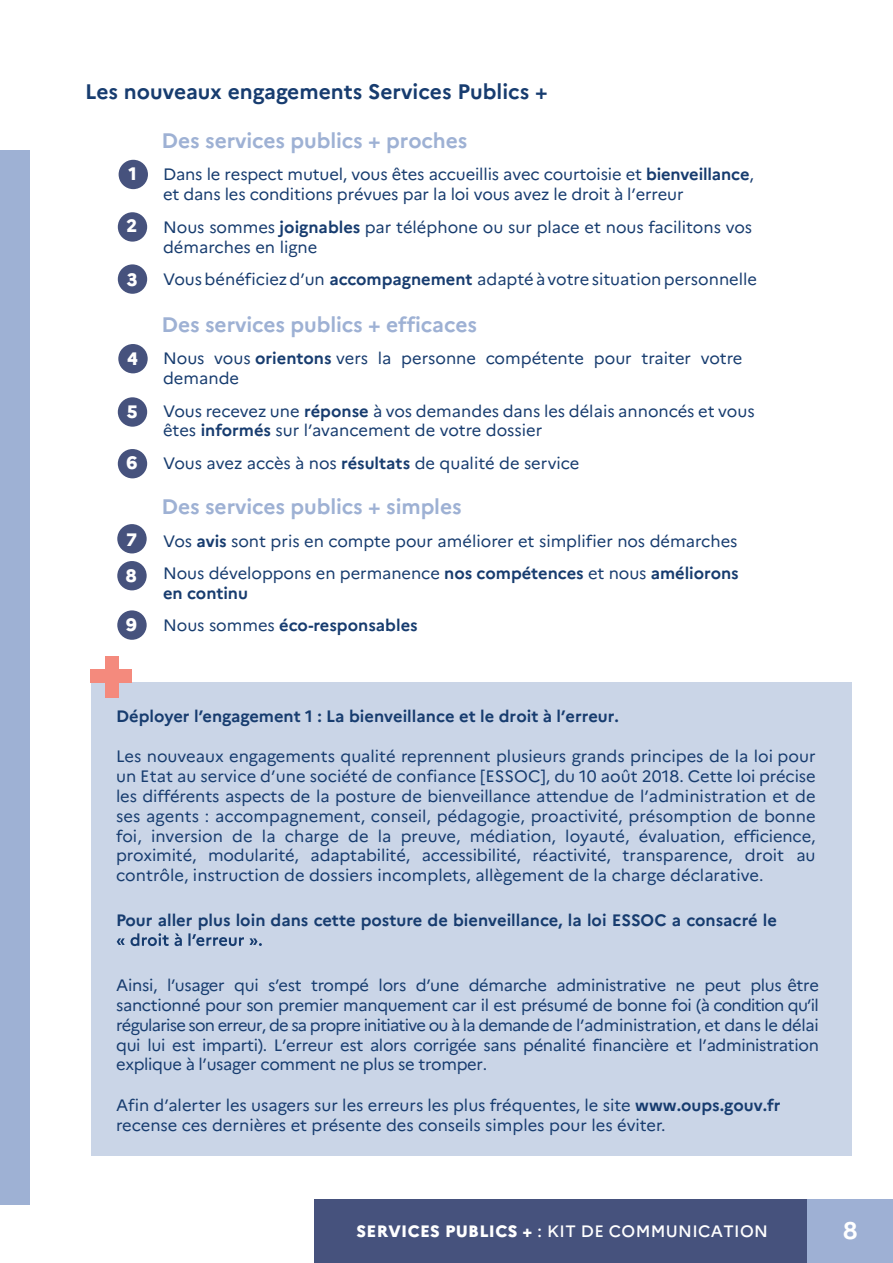
<style>
.page{position:relative;width:893px;height:1263px;background:#fff}
.page>*{position:absolute;margin:0;border:0;box-sizing:border-box;transform-origin:0 0}
.t1{font:700 24px "Marianne";color:#fff}
.t2{font:700 21px "Marianne";letter-spacing:-.005em;color:#9eb1d4}
.t3{font:700 21px "Marianne";color:#173c6f}
.t4{font:800 18px/35.5px "Marianne";color:#fff}
.t5{font:16.5px/19.8px "Marianne";color:#173c6f}
.t6{font:700 16.5px "Marianne";color:#173c6f}
.t7{font:500 16.5px "Marianne";letter-spacing:.02em;color:#fff}
.s1{font-weight:700}
.s2{font-weight:400}
.s3{font-weight:800}
</style>
<div class="page">
<div style="left:91px;top:683px;width:761px;height:473px;background:#cad5e7"></div>
<div style="left:314px;top:1199px;width:494px;height:64px;background:#46527d"></div>
<div style="left:808px;top:1199px;width:85px;height:64px;background:#9eb0d4"></div>
<svg style="left:117px;top:933px;width:145px;height:13px"></svg>
<div style="left:0;top:150px;width:30px;height:1054px;background:#9eb1d4"></div>
<div style="left:118px;top:212px;width:29px;height:30px;background:#46527d;border-radius:50%"></div>
<div style="left:118px;top:264px;width:29px;height:30px;background:#46527d;border-radius:50%"></div>
<div style="left:118px;top:344px;width:30px;height:29px;background:#46527d;border-radius:50%"></div>
<div style="left:118px;top:397px;width:29px;height:30px;background:#46527d;border-radius:50%"></div>
<div style="left:118px;top:449px;width:29px;height:29px;background:#46527d;border-radius:50%"></div>
<div style="left:117px;top:524px;width:30px;height:29px;background:#46527d;border-radius:50%"></div>
<div style="left:117px;top:561px;width:30px;height:29px;background:#46527d;border-radius:50%"></div>
<div style="left:117px;top:610px;width:30px;height:30px;background:#46527d;border-radius:50%"></div>
<div style="left:119px;top:160px;width:29px;height:29px;background:#46527d;border-radius:50%"></div>
<div style="left:91px;top:670px;width:41px;height:13px;background:#f48a7d"></div>
<div style="left:106px;top:656px;width:13px;height:41px;background:#f48a7d"></div>
<p class="t3" style="left:85px;top:79px;width:464px">Les nouveaux engagements Services Publics +</p>
<p class="t2" style="left:162px;top:128px;width:307px">Des services publics + proches</p>
<p class="t4" style="left:129px;top:156px;width:10px">1</p>
<p class="t4" style="left:127px;top:208px;width:12px">2</p>
<p class="t4" style="left:127px;top:261px;width:12px">3</p>
<p class="t4" style="left:127px;top:341px;width:12px">4</p>
<p class="t4" style="left:127px;top:394px;width:12px">5</p>
<p class="t4" style="left:127px;top:445px;width:12px">6</p>
<p class="t4" style="left:126px;top:522px;width:13px">7<br>8</p>
<p class="t4" style="left:126px;top:607px;width:12px">9</p>
<p class="t5" style="left:163px;top:165px;width:592px">Dans le respect mutuel, vous êtes accueillis avec courtoisie et <span class="s1">bienveillance</span>, et dans les conditions prévues par la loi vous avez le droit à l’erreur</p>
<p class="t5" style="left:163px;top:217px;width:591px">Nous sommes <span class="s1">joignables</span> par téléphone ou sur place et nous facilitons vos démarches en ligne</p>
<p class="t5" style="left:163px;top:269px;width:596px">Vousbénéficiezd’un <span class="s1">accompagnement</span> adaptéà votresituationpersonnelle</p>
<p class="t2" style="left:162px;top:311px;width:317px">Des services publics + efficaces</p>
<p class="t5" style="left:163px;top:348px;width:581px">Nous vous <span class="s1">orientons</span> vers la personne compétente pour traiter votre demande</p>
<p class="t5" style="left:163px;top:401px;width:593px">Vous recevez une <span class="s1">réponse</span> à vos demandes dans les délais annoncés et vous êtes <span class="s1">informés</span> sur l’avancement de votre dossier</p>
<p class="t5" style="left:163px;top:453px;width:418px">Vous avez accès à nos <span class="s1">résultats</span> de qualité de service</p>
<p class="t2" style="left:162px;top:494px;width:302px">Des services publics + simples</p>
<p class="t5" style="left:163px;top:531px;width:576px">Vos <span class="s1">avis</span> sont pris en compte pour améliorer et simplifier nos démarches</p>
<p class="t5" style="left:163px;top:563px;width:577px">Nous développons en permanence <span class="s1">nos compétences</span> et nous <span class="s1">améliorons en continu</span></p>
<p class="t6" style="left:163px;top:615px;width:256px"><span class="s2">Nous sommes</span> éco-responsables</p>
<p class="t6" style="left:116px;top:706px;width:504px">Déployer l’engagement 1 : La bienveillance et le droit à l’erreur.</p>
<p class="t5" style="left:116px;top:746px;width:701px;text-align:justify">Les nouveaux engagements qualité reprennent plusieurs grands principes de la loi pour un Etat au service d’une société de confiance [ESSOC], du 10 août 2018. Cette loi précise les différents aspects de la posture de bienveillance attendue de l’administration et de ses agents : accompagnement, conseil, pédagogie, proactivité, présomption de bonne foi, inversion de la charge de la preuve, médiation, loyauté, évaluation, efficience, proximité, modularité, adaptabilité, accessibilité, réactivité, transparence, droit au contrôle, instruction de dossiers incomplets, allègement de la charge déclarative.</p>
<p class="t6" style="left:116px;top:910px;width:662px">Pour aller plus loin dans cette posture de bienveillance, la loi ESSOC a consacré le</p>
<p class="t5" style="left:116px;top:975px;width:704px;text-align:justify">Ainsi, l’usager qui s’est trompé lors d’une démarche administrative ne peut plus être sanctionné pour son premier manquement car il est présumé de bonne foi (à condition qu’il régularise son erreur, de sa propre initiative ou à la demande de l’administration, et dans le délai qui lui est imparti). L’erreur est alors corrigée sans pénalité financière et l’administration explique à l’usager comment ne plus se tromper.</p>
<p class="t5" style="left:116px;top:1095px;width:666px">Afin d’alerter les usagers sur les erreurs les plus fréquentes, le site <span class="s1">www.oups.gouv.fr </span>recense ces dernières et présente des conseils simples pour les éviter.</p>
<p class="t7" style="left:357px;top:1221px;width:413px"><span class="s3">SERVICES PUBLICS +</span> : KIT DE COMMUNICATION</p>
<h1 class="t1" style="left:843px;top:1216px;width:16px">8</h1>
</div>
